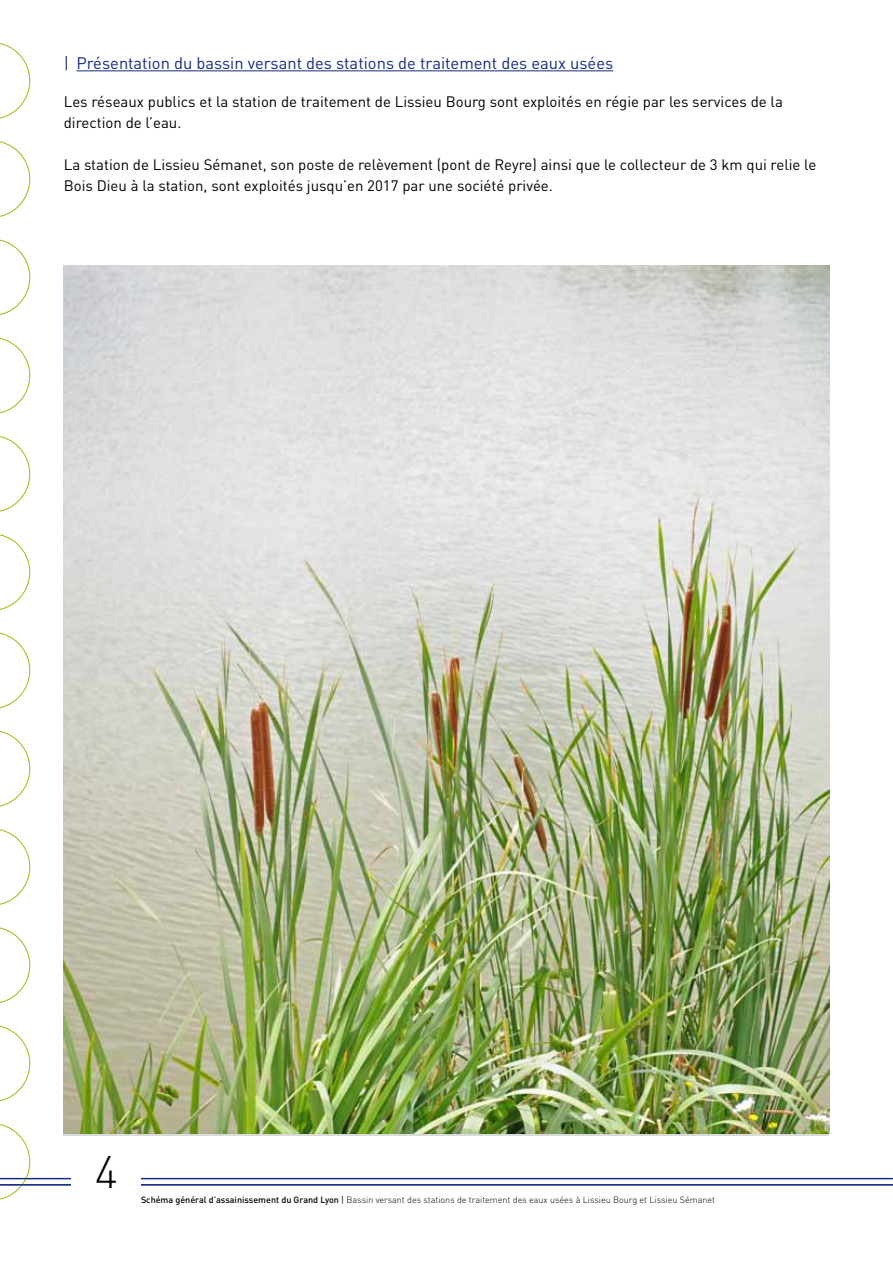
<style>
.page{position:relative;width:893px;height:1263px;background:#fff}
.page>*{position:absolute;margin:0;border:0;box-sizing:border-box;transform-origin:0 0}
.t1{font:300 45px "DIN";color:#000}
.t2{font:16.5px "DIN";color:#162983}
.t3{font:15px/21px "DIN";color:#000}
.t4{font:300 9px "DIN";color:#000}
.s1{font-weight:500}
.s2{font-weight:400}
</style>
<div class="page">
<svg style="left:0;top:43px;width:30px;height:76px"></svg>
<svg style="left:0;top:141px;width:30px;height:76px"></svg>
<svg style="left:0;top:239px;width:30px;height:76px"></svg>
<svg style="left:0;top:337px;width:30px;height:77px"></svg>
<svg style="left:0;top:436px;width:30px;height:76px"></svg>
<svg style="left:0;top:534px;width:30px;height:76px"></svg>
<svg style="left:0;top:632px;width:30px;height:77px"></svg>
<svg style="left:0;top:731px;width:30px;height:76px"></svg>
<svg style="left:0;top:829px;width:30px;height:76px"></svg>
<svg style="left:0;top:927px;width:30px;height:76px"></svg>
<svg style="left:0;top:1025px;width:30px;height:77px"></svg>
<svg style="left:0;top:1124px;width:30px;height:76px"></svg>
<hr style="left:0;top:1178px;width:893px;height:1px;background:#162983">
<hr style="left:0;top:1184px;width:893px;height:1px;background:#162983">
<hr style="left:77px;top:70px;width:536px;height:1px;background:#162983">
<img style="left:64px;top:266px;width:765px;height:867px">
<div style="left:72px;top:1151px;width:69px;height:40px;background:#fff"></div>
<p class="t2" style="left:64px;top:52px;width:551px">| Présentation du bassin versant des stations de traitement des eaux usées</p>
<p class="t3" style="left:64px;top:90px;width:721px">Les réseaux publics et la station de traitement de Lissieu Bourg sont exploités en régie par les services de la direction de l’eau.</p>
<p class="t3" style="left:64px;top:153px;width:754px">La station de Lissieu Sémanet, son poste de relèvement (pont de Reyre) ainsi que le collecteur de 3 km qui relie le<br>Bois Dieu à la station, sont exploités jusqu’en 2017 par une société privée.</p>
<h1 class="t1" style="left:95px;top:1142px;width:25px">4</h1>
<p class="t4" style="left:141px;top:1194px;width:576px"><span class="s1">Schéma général d’assainissement du Grand Lyon</span> <span class="s2">|</span> Bassin versant des stations de traitement des eaux usées à Lissieu Bourg et Lissieu Sémanet</p>
</div>
